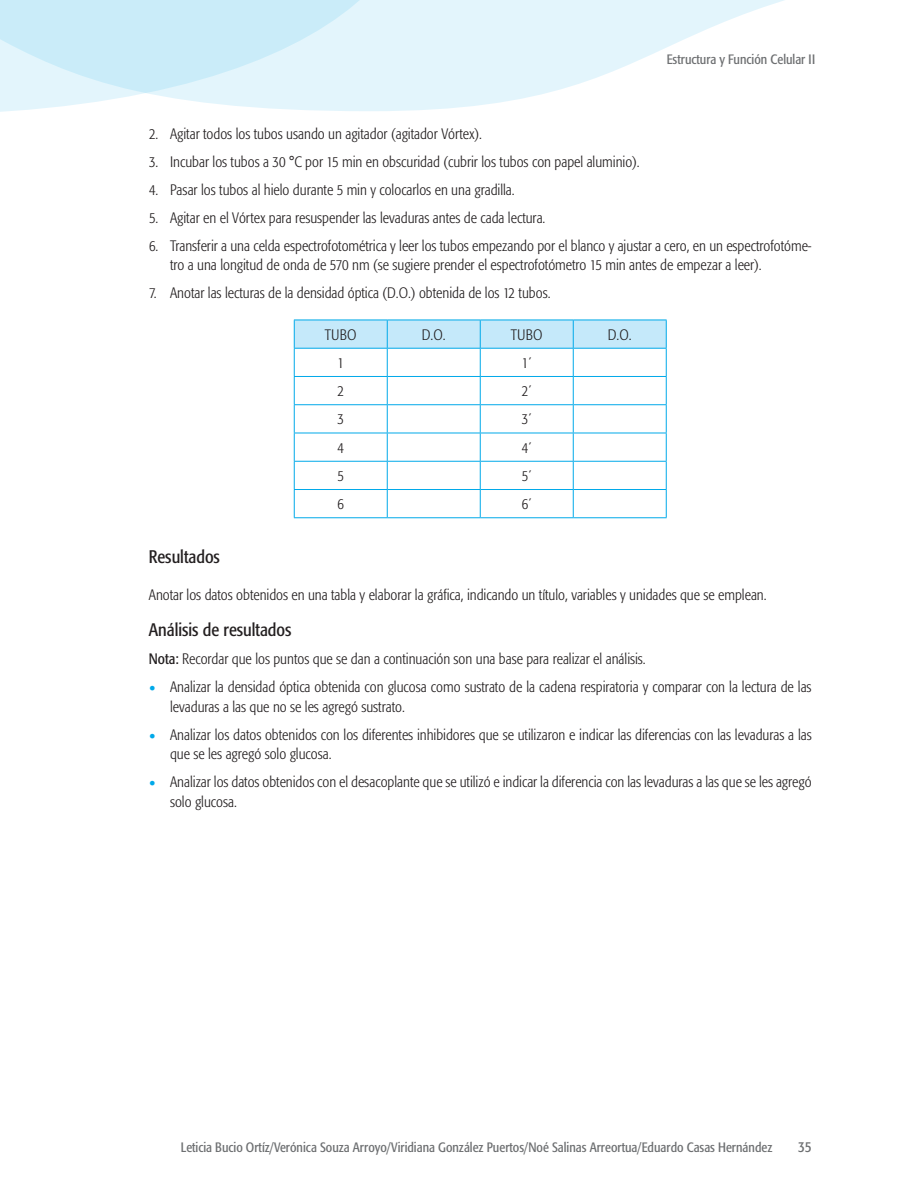
<style>
.page{position:relative;width:918px;height:1188px;background:#fff}
.page>*{position:absolute;margin:0;border:0;box-sizing:border-box;transform-origin:0 0}
.subcabeza12_pts{font:condensed 18px "Formata";color:#231f20}
.inciso_0_5{font:300 condensed 15px/19.5px "Formata";color:#231f20}
._1er_parrafo{font:300 condensed 15px "Formata";color:#231f20}
.NOTA{font:300 condensed 15px "Formata";color:#231f20}
.texto_FIGURAS{font:300 condensed 15px "Formata";letter-spacing:.01em;color:#231f20}
.t1{font:condensed 15px "Formata";color:#6d6f71}
.t2{font:condensed 13.5px "Formata";color:#6d6f71}
.s1{font-weight:400}
.s2{font-size:19.5px;color:#00a9e9}
</style>
<div class="page">
<svg style="left:0;top:0;width:784px;height:111px;fill:#e3f5fc"></svg>
<hr style="left:294px;top:517px;width:93px;height:1px;background:#00a9e9">
<hr style="left:387px;top:517px;width:93px;height:1px;background:#00a9e9">
<hr style="left:480px;top:517px;width:93px;height:1px;background:#00a9e9">
<svg style="left:294px;top:320px;width:373px;height:197px"></svg>
<hr style="left:573px;top:517px;width:94px;height:1px;background:#00a9e9">
<p class="t2" style="left:667px;top:51px;width:150px">Estructura y Función Celular II</p>
<p class="inciso_0_5" style="left:149px;top:124px;width:334px">2. Agitar todos los tubos usando un agitador (agitador Vórtex).</p>
<p class="inciso_0_5" style="left:149px;top:152px;width:492px">3. Incubar los tubos a 30 °C por 15 min en obscuridad (cubrir los tubos con papel aluminio).</p>
<p class="inciso_0_5" style="left:149px;top:180px;width:367px">4. Pasar los tubos al hielo durante 5 min y colocarlos en una gradilla.</p>
<p class="inciso_0_5" style="left:149px;top:208px;width:398px">5. Agitar en el Vórtex para resuspender las levaduras antes de cada lectura.</p>
<p class="inciso_0_5" style="left:170px;top:236px;width:643px;text-indent:-21px">6. Transferir a una celda espectrofotométrica y leer los tubos empezando por el blanco y ajustar a cero, en un espectrofotóme&shy;tro a una longitud de onda de 570 nm (se sugiere prender el espectrofotómetro 15 min antes de empezar a leer).</p>
<p class="inciso_0_5" style="left:149px;top:284px;width:403px">7. Anotar las lecturas de la densidad óptica (D.O.) obtenida de los 12 tubos.</p>
<p class="texto_FIGURAS" style="left:325px;top:326px;width:33px">TUBO</p>
<p class="texto_FIGURAS" style="left:422px;top:326px;width:25px">D.O.</p>
<p class="texto_FIGURAS" style="left:511px;top:326px;width:33px">TUBO</p>
<p class="texto_FIGURAS" style="left:608px;top:326px;width:25px">D.O.</p>
<p class="texto_FIGURAS" style="left:337px;top:354px;width:8px">1</p>
<p class="texto_FIGURAS" style="left:522px;top:354px;width:11px">1´</p>
<p class="texto_FIGURAS" style="left:337px;top:382px;width:8px">2</p>
<p class="texto_FIGURAS" style="left:522px;top:382px;width:11px">2´</p>
<p class="texto_FIGURAS" style="left:337px;top:411px;width:8px">3</p>
<p class="texto_FIGURAS" style="left:522px;top:411px;width:11px">3´</p>
<p class="texto_FIGURAS" style="left:337px;top:439px;width:8px">4</p>
<p class="texto_FIGURAS" style="left:522px;top:439px;width:11px">4´</p>
<p class="texto_FIGURAS" style="left:337px;top:467px;width:8px">5</p>
<p class="texto_FIGURAS" style="left:522px;top:467px;width:11px">5´</p>
<p class="texto_FIGURAS" style="left:337px;top:495px;width:8px">6</p>
<p class="texto_FIGURAS" style="left:522px;top:495px;width:11px">6´</p>
<p class="subcabeza12_pts" style="left:149px;top:546px;width:73px">Resultados</p>
<p class="_1er_parrafo" style="left:149px;top:586px;width:619px">Anotar los datos obtenidos en una tabla y elaborar la gráfica, indicando un título, variables y unidades que se emplean.</p>
<p class="subcabeza12_pts" style="left:149px;top:619px;width:144px">Análisis de resultados</p>
<p class="NOTA" style="left:149px;top:650px;width:498px"><span class="s1">Nota:</span> Recordar que los puntos que se dan a continuación son una base para realizar el análisis.</p>
<p class="inciso_0_5" style="left:170px;top:677px;width:643px;text-indent:-21px"><span class="s2">•</span> Analizar la densidad óptica obtenida con glucosa como sustrato de la cadena respiratoria y comparar con la lectura de las levaduras a las que no se les agregó sustrato.</p>
<p class="inciso_0_5" style="left:170px;top:725px;width:643px;text-indent:-21px"><span class="s2">•</span> Analizar los datos obtenidos con los diferentes inhibidores que se utilizaron e indicar las diferencias con las levaduras a las que se les agregó solo glucosa.</p>
<p class="inciso_0_5" style="left:170px;top:772px;width:643px;text-indent:-21px"><span class="s2">•</span> Analizar los datos obtenidos con el desacoplante que se utilizó e indicar la diferencia con las levaduras a las que se les agregó solo glucosa.</p>
<p class="t2" style="left:181px;top:1139px;width:593px">Leticia Bucio Ortíz/Verónica Souza Arroyo/Viridiana González Puertos/Noé Salinas Arreortua/Eduardo Casas Hernández</p>
<p class="t1" style="left:798px;top:1138px;width:15px">35</p>
</div>
